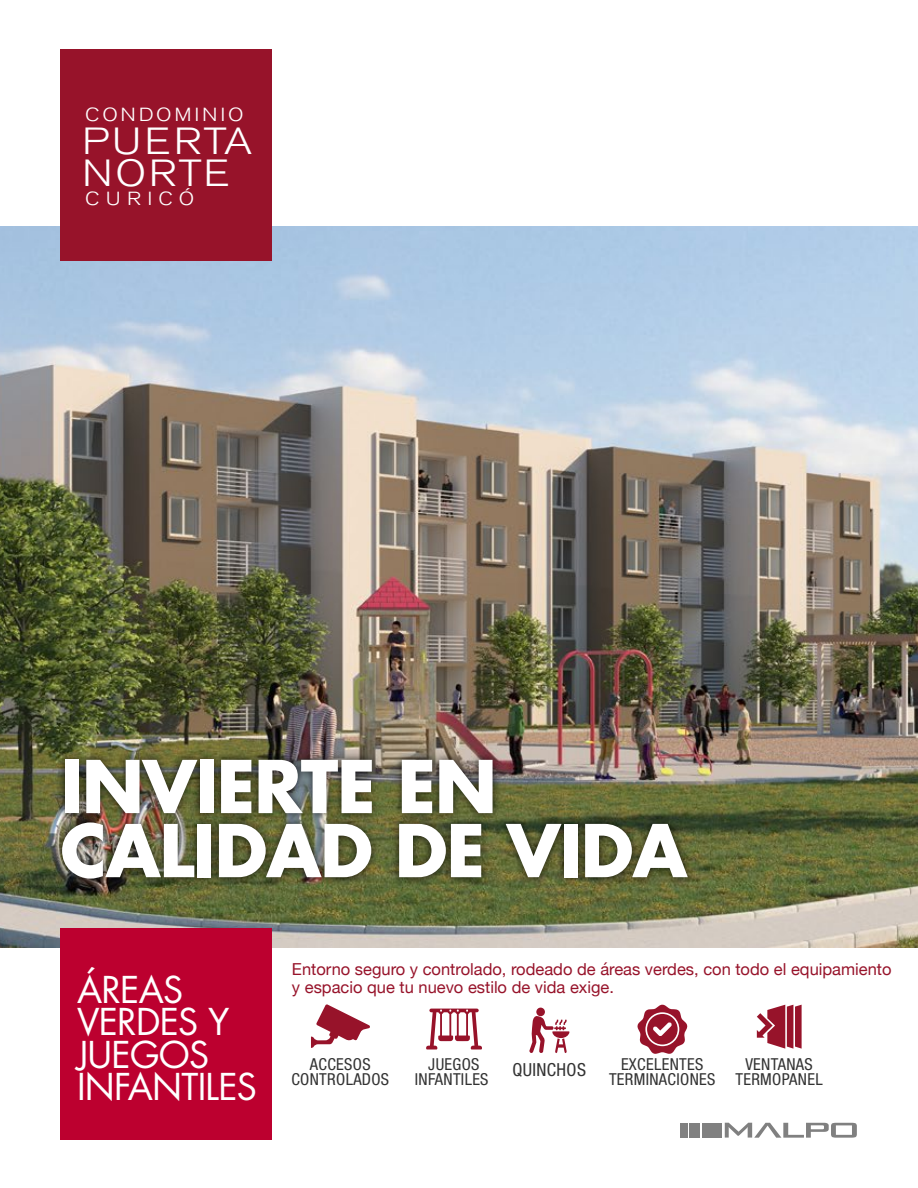
<style>
.page{position:relative;width:918px;height:1188px;background:#fff}
.page>*{position:absolute;margin:0;border:0;box-sizing:border-box;transform-origin:0 0}
.t1{font:700 70.65px/64.1px "Futura Std";letter-spacing:-.02em;color:#fff}
.t2{font:300 37.5px/31.5px "Akzidenz Grotesk BQ";letter-spacing:.06em;color:#fff;scale:1.16 1}
.t3{font:36px/32.4px "Futura Std";letter-spacing:-.02em;color:#fff}
.t4{font:300 18.9px "Akzidenz Grotesk BQ";letter-spacing:.13em;color:#fff;scale:1.16 1}
.t5{font:condensed 18px "Helvetica Neue LT Std";letter-spacing:.02em;color:#333}
.t6{font:16.5px/18.6px "Helvetica Neue";color:#97132a}
.t7{font:condensed 16.5px/15.6px "Helvetica Neue LT Std";letter-spacing:.02em;color:#333;text-align:center}
</style>
<div class="page">
<img style="left:0;top:226px;width:918px;height:721px">
<div style="left:681px;top:1123px;width:7px;height:14px;background:#808080"></div>
<div style="left:689px;top:1123px;width:11px;height:14px;background:#808080"></div>
<div style="left:702px;top:1123px;width:19px;height:14px;background:#808080"></div>
<svg style="left:725px;top:1123px;width:132px;height:15px"></svg>
<div style="left:60px;top:928px;width:212px;height:211px;background:#bc002f"></div>
<div style="left:60px;top:49px;width:212px;height:211px;background:#97132a"></div>
<img style="left:48px;top:742px;width:652px;height:167px">
<svg style="left:311px;top:1004px;width:59px;height:44px"></svg>
<svg style="left:426px;top:1009px;width:56px;height:41px"></svg>
<svg style="left:757px;top:1005px;width:45px;height:44px"></svg>
<svg style="left:637px;top:1004px;width:51px;height:50px"></svg>
<div style="left:536px;top:1008px;width:9px;height:8px;background:#97132a;border-radius:50%"></div>
<svg style="left:529px;top:1016px;width:41px;height:37px"></svg>
<p class="t4" style="left:85px;top:104px;width:138px">CONDOMINIO</p>
<h2 class="t2" style="left:82px;top:127px;width:148px">PUERTA<br>NORTE</h2>
<p class="t4" style="left:85px;top:188px;width:96px">CURICÓ</p>
<h1 class="t1" style="left:60px;top:754px;width:629px">INVIERTE EN<br>CALIDAD DE VIDA</h1>
<h3 class="t3" style="left:77px;top:974px;width:182px">ÁREAS<br>VERDES Y<br>JUEGOS<br>INFANTILES</h3>
<p class="t6" style="left:292px;top:960px;width:601px">Entorno seguro y controlado, rodeado de áreas verdes, con todo el equipamiento y espacio que tu nuevo estilo de vida exige.</p>
<p class="t7" style="left:291px;top:1056px;width:99px">ACCESOS<br>CONTROLADOS</p>
<p class="t7" style="left:415px;top:1056px;width:75px">JUEGOS<br>INFANTILES</p>
<p class="t5" style="left:512px;top:1059px;width:75px">QUINCHOS</p>
<p class="t7" style="left:609px;top:1056px;width:108px">EXCELENTES<br>TERMINACIONES</p>
<p class="t7" style="left:735px;top:1056px;width:89px">VENTANAS<br>TERMOPANEL</p>
</div>
